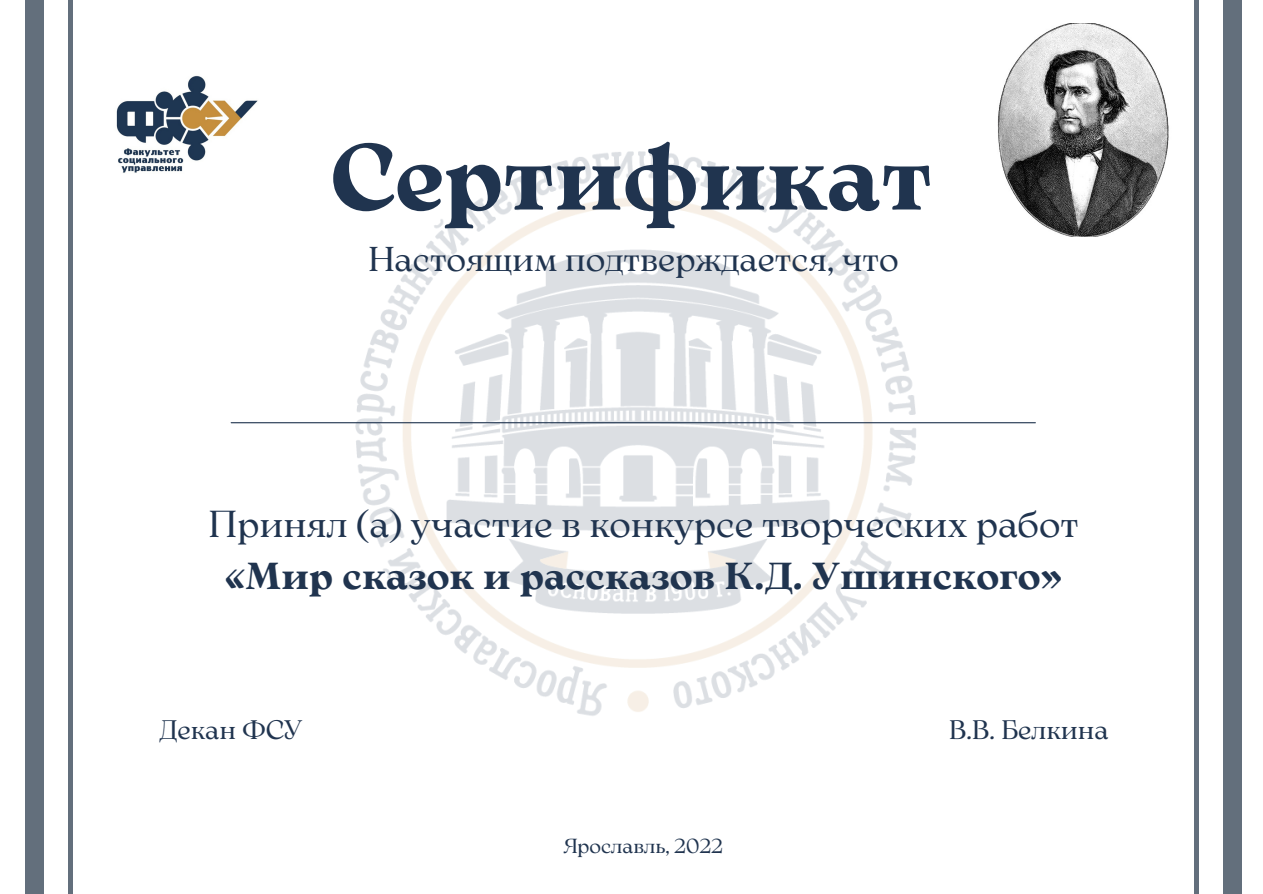
<style>
.page{position:relative;width:1263px;height:894px;background:#fff}
.page>*{position:absolute;margin:0;border:0;box-sizing:border-box;transform-origin:0 0}
.t1{font:700 93px "Arsenica Antiqua";color:#20344f}
.t2{font:37.5px/51.8px "Arsenica Antiqua";color:#20344f;text-align:center}
.t3{font:34.35px "Arsenica Antiqua";color:#20344f}
.t4{font:26.7px "Arsenica Antiqua";color:#20344f}
.t5{font:20.25px "Arsenica Antiqua";color:#20344f}
.s1{font-weight:700}
</style>
<div class="page">
<div style="left:25px;top:0;width:19px;height:893px;background:#636f7c"></div>
<div style="left:68px;top:0;width:5px;height:893px;background:#636f7c"></div>
<div style="left:1194px;top:0;width:5px;height:893px;background:#636f7c"></div>
<div style="left:1223px;top:0;width:18px;height:893px;background:#636f7c"></div>
<img style="left:230px;top:151px;width:806px;height:565px">
<hr style="left:231px;top:422px;width:804px;height:1px;background:#20344f">
<img style="left:116px;top:75px;width:144px;height:127px">
<img style="left:995px;top:23px;width:174px;height:214px">
<p class="t1" style="left:330px;top:142px;width:604px">Сертификат</p>
<p class="t3" style="left:368px;top:246px;width:532px">Настоящим подтверждается, что</p>
<p class="t2" style="left:208px;top:501px;width:872px">Принял (а) участие в конкурсе творческих работ <span class="s1">«Мир сказок и рассказов К.Д. Ушинского»</span></p>
<p class="t4" style="left:159px;top:719px;width:145px">Декан ФСУ</p>
<p class="t4" style="left:949px;top:719px;width:161px">В.В. Белкина</p>
<p class="t5" style="left:564px;top:838px;width:161px">Ярославль, 2022</p>
</div>
